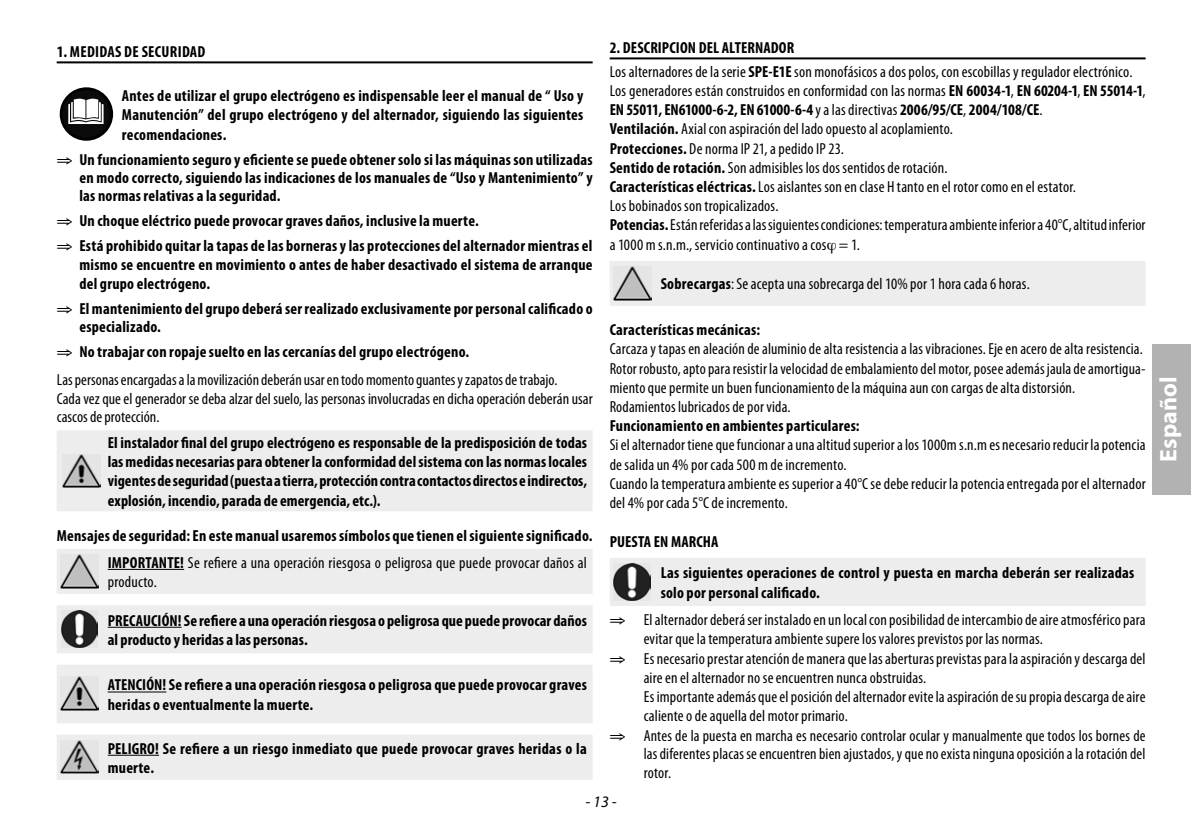
<style>
.page{position:relative;width:1191px;height:840px;background:#fff}
.page>*{position:absolute;margin:0;border:0;box-sizing:border-box;transform-origin:0 0}
.t1{font:700 24px "Myriad Pro";color:#fff}
.t2{font:condensed 16px/19.2px "Myriad Pro";letter-spacing:.01em;color:#000}
.t3{font:700 condensed 16px/19.2px "Myriad Pro";letter-spacing:.015em;color:#000}
.t4{font:italic 16px "Myriad Pro";color:#000}
.s1{font-weight:700}
.s2{font-weight:400}
</style>
<div class="page">
<hr style="left:57px;top:61px;width:535px;height:2px;background:#000">
<svg style="left:59px;top:87px;width:55px;height:54px"></svg>
<div style="left:57px;top:430px;width:535px;height:81px;background:#ededed"></div>
<img style="left:62px;top:454px;width:39px;height:33px">
<div style="left:57px;top:549px;width:535px;height:44px;background:#ededed"></div>
<img style="left:60px;top:554px;width:39px;height:33px">
<hr style="left:108px;top:568px;width:76px;height:1px;background:#000">
<div style="left:57px;top:605px;width:535px;height:48px;background:#ededed"></div>
<img style="left:61px;top:610px;width:37px;height:37px">
<hr style="left:108px;top:626px;width:74px;height:1px;background:#000">
<div style="left:57px;top:665px;width:535px;height:58px;background:#ededed"></div>
<img style="left:60px;top:676px;width:38px;height:33px">
<hr style="left:108px;top:691px;width:58px;height:1px;background:#000">
<div style="left:57px;top:735px;width:535px;height:44px;background:#ededed"></div>
<img style="left:60px;top:740px;width:38px;height:33px">
<hr style="left:108px;top:754px;width:51px;height:1px;background:#000">
<hr style="left:609px;top:57px;width:536px;height:2px;background:#000">
<div style="left:610px;top:261px;width:535px;height:45px;background:#ededed"></div>
<img style="left:613px;top:266px;width:38px;height:34px">
<div style="left:610px;top:558px;width:535px;height:47px;background:#ededed"></div>
<img style="left:614px;top:563px;width:37px;height:37px">
<div style="left:1152px;top:343px;width:39px;height:151px;background:#b3b2b2"></div>
<p class="t3" style="left:57px;top:42px;width:150px">1. MEDIDAS DE SECURIDAD</p>
<p class="t3" style="left:122px;top:86px;width:463px;text-align:justify">Antes de utilizar el grupo electrógeno es indispensable leer el manual de “ Uso y Manutención” del grupo electrógeno y del alternador, siguiendo las siguientes recomendaciones.</p>
<p class="t3" style="left:79px;top:149px;width:515px;line-height:18.4px;text-align:justify;text-indent:-23px">⇒ Un funcionamiento seguro y eficiente se puede obtener solo si las máquinas son utilizadas en modo correcto, siguiendo las indicaciones de los manuales de “Uso y Mantenimiento” y las normas relativas a la seguridad.</p>
<p class="t3" style="left:57px;top:208px;width:537px;line-height:24.8px">⇒ Un choque eléctrico puede provocar graves daños, inclusive la muerte.<br>⇒ Está prohibido quitar la tapas de las borneras y las protecciones del alternador mientras el</p>
<p class="t3" style="left:79px;top:254px;width:515px">mismo se encuentre en movimiento o antes de haber desactivado el sistema de arranque del grupo electrógeno.</p>
<p class="t3" style="left:79px;top:298px;width:514px;line-height:18.4px;text-indent:-23px">⇒ El mantenimiento del grupo deberá ser realizado exclusivamente por personal calificado o especializado.</p>
<p class="t2" style="left:57px;top:337px;width:502px;line-height:28.4px">⇒ <span class="s1">No trabajar con ropaje suelto en las cercanías del grupo electrógeno.<br></span>Las personas encargadas a la movilización deberán usar en todo momento guantes y zapatos de trabajo.</p>
<p class="t2" style="left:57px;top:389px;width:537px;line-height:18.4px">Cada vez que el generador se deba alzar del suelo, las personas involucradas en dicha operación deberán usar cascos de protección.</p>
<p class="t3" style="left:108px;top:432px;width:481px;text-align:justify">El instalador final del grupo electrógeno es responsable de la predisposición de todas las medidas necesarias para obtener la conformidad del sistema con las normas locales vigentes de seguridad (puesta a tierra, protección contra contactos directos e indirectos, explosión, incendio, parada de emergencia, etc.).</p>
<p class="t3" style="left:108px;top:521px;width:486px;line-height:26.8px;text-indent:-51px">Mensajes de seguridad: En este manual usaremos símbolos que tienen el siguiente significado.<br>IMPORTANTE! <span class="s2">Se refiere a una operación riesgosa o peligrosa que puede provocar daños al</span></p>
<p class="t2" style="left:108px;top:571px;width:51px">producto.</p>
<p class="t3" style="left:108px;top:610px;width:481px">PRECAUCIÓN! Se refiere a una operación riesgosa o peligrosa que puede provocar daños al producto y heridas a las personas.</p>
<p class="t3" style="left:108px;top:674px;width:481px">ATENCIÓN! Se refiere a una operación riesgosa o peligrosa que puede provocar graves heridas o eventualmente la muerte.</p>
<p class="t3" style="left:108px;top:738px;width:481px">PELIGRO! Se refiere a un riesgo inmediato que puede provocar graves heridas o la muerte.</p>
<p class="t2" style="left:609px;top:36px;width:524px;line-height:23.2px"><span class="s1">2. DESCRIPCION DEL ALTERNADOR<br></span>Los alternadores de la serie <span class="s1">SPE-E1E</span> son monofásicos a dos polos, con escobillas y regulador electrónico.</p>
<p class="t2" style="left:609px;top:81px;width:537px">Los generadores están construidos en conformidad con las normas <span class="s1">EN 60034-1</span>, <span class="s1">EN 60204-1</span>, <span class="s1">EN 55014-1</span>, <span class="s1">EN 55011, EN61000-6-2, EN 61000-6-4</span> y a las directivas <span class="s1">2006/95/CE</span>, <span class="s1">2004/108/CE</span>.<br><span class="s1">Ventilación.</span> Axial con aspiración del lado opuesto al acoplamiento.<br><span class="s1">Protecciones.</span> De norma IP 21, a pedido IP 23.<br><span class="s1">Sentido de rotación.</span> Son admisibles los dos sentidos de rotación.<br><span class="s1">Características eléctricas.</span> Los aislantes son en clase H tanto en el rotor como en el estator.<br>Los bobinados son tropicalizados.<br><span class="s1">Potencias.</span> Están referidas a las siguientes condiciones: temperatura ambiente inferior a 40°C, altitud inferior a 1000 m s.n.m., servicio continuativo a cos = 1.</p>
<p class="t2" style="left:660px;top:274px;width:370px"><span class="s1">Sobrecargas</span>: Se acepta una sobrecarga del 10% por 1 hora cada 6 horas.</p>
<p class="t3" style="left:609px;top:319px;width:152px">Características mecánicas:</p>
<p class="t2" style="left:609px;top:339px;width:537px">Carcaza y tapas en aleación de aluminio de alta resistencia a las vibraciones. Eje en acero de alta resistencia.<br>Rotor robusto, apto para resistir la velocidad de embalamiento del motor, posee además jaula de amortigua&shy;miento que permite un buen funcionamiento de la máquina aun con cargas de alta distorsión.<br>Rodamientos lubricados de por vida.</p>
<p class="t3" style="left:609px;top:415px;width:251px">Funcionamiento en ambientes particulares:</p>
<p class="t2" style="left:609px;top:435px;width:537px">Si el alternador tiene que funcionar a una altitud superior a los 1000m s.n.m es necesario reducir la potencia de salida un 4% por cada 500 m de incremento.<br>Cuando la temperatura ambiente es superior a 40°C se debe reducir la potencia entregada por el alternador del 4% por cada 5°C de incremento.</p>
<p class="t3" style="left:660px;top:524px;width:475px;line-height:31.8px;text-indent:-51px">PUESTA EN MARCHA<br>Las siguientes operaciones de control y puesta en marcha deberán ser realizadas</p>
<p class="t2" style="left:609px;top:578px;width:537px;line-height:27.6px;text-indent:51px"><span class="s1">solo por personal calificado.<br></span>⇒ El alternador deberá ser instalado en un local con posibilidad de intercambio de aire atmosférico para</p>
<p class="t2" style="left:643px;top:629px;width:401px">evitar que la temperatura ambiente supere los valores previstos por las normas.</p>
<p class="t2" style="left:609px;top:648px;width:537px">⇒ Es necesario prestar atención de manera que las aberturas previstas para la aspiración y descarga del</p>
<p class="t2" style="left:643px;top:667px;width:284px">aire en el alternador no se encuentren nunca obstruidas.</p>
<p class="t2" style="left:643px;top:686px;width:503px">Es importante además que el posición del alternador evite la aspiración de su propia descarga de aire</p>
<p class="t2" style="left:643px;top:705px;width:206px">caliente o de aquella del motor primario.</p>
<p class="t2" style="left:609px;top:725px;width:537px">⇒ Antes de la puesta en marcha es necesario controlar ocular y manualmente que todos los bornes de</p>
<p class="t2" style="left:643px;top:743px;width:503px">las diferentes placas se encuentren bien ajustados, y que no exista ninguna oposición a la rotación del</p>
<p class="t2" style="left:643px;top:762px;width:29px">rotor.</p>
<p class="t4" style="left:585px;top:790px;width:33px">- 13 -</p>
<h1 class="t1" style="left:1152px;top:461px;width:86px;rotate:-90deg">Español</h1>
</div>
